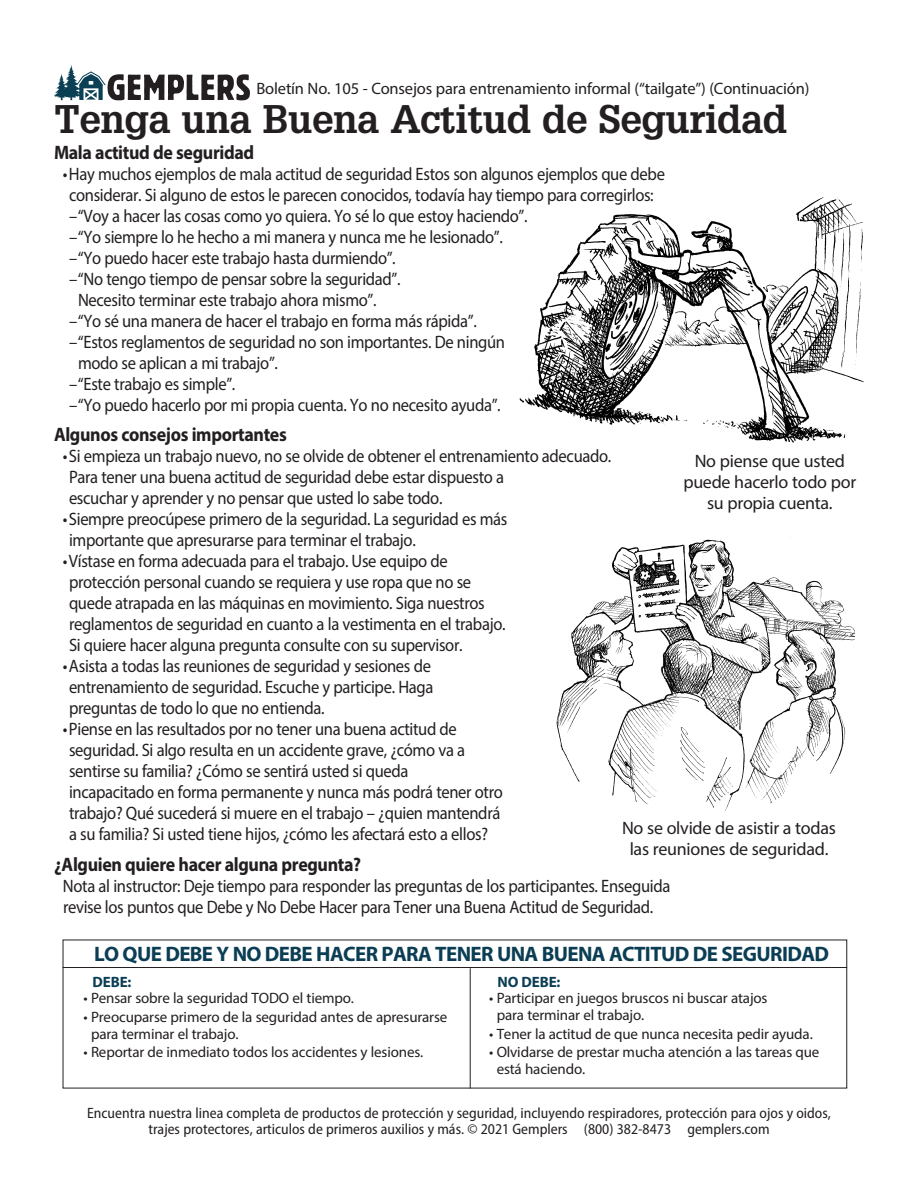
<style>
.page{position:relative;width:918px;height:1188px;background:#fff}
.page>*{position:absolute;margin:0;border:0;box-sizing:border-box;transform-origin:0 0}
.Head{font:700 39px "Glypha LT Std";letter-spacing:-.015em;color:#231f20}
.t1{font:700 21px "Myriad Pro";letter-spacing:-.03em;color:#0b3e54}
.bullethead{font:700 19.5px "Myriad Pro";letter-spacing:-.02em;color:#231f20;scale:.92 1}
.bullet{font:18px/21px "Myriad Pro";letter-spacing:-.02em;color:#231f20;scale:.92 1}
.note{font:18px/21px "Myriad Pro";letter-spacing:-.02em;color:#231f20;scale:.92 1}
.bullet-2{font:18px/21px "Myriad Pro";letter-spacing:-.02em;color:#231f20;text-align:center}
.t2{font:16.5px "Myriad Pro";letter-spacing:-.01em;color:#231f20}
.t3{font:15px/16.5px "Myriad Pro";letter-spacing:-.01em;color:#231f20}
.t4{font:semi-condensed 15px/16.5px "Myriad Pro";color:#231f20;text-align:center}
.t5{font:700 15px "Myriad Pro";letter-spacing:-.01em;color:#0b3e54}
</style>
<div class="page">
<img style="left:519px;top:197px;width:345px;height:246px">
<img style="left:556px;top:537px;width:298px;height:274px">
<hr style="left:63px;top:967px;width:784px;height:1px;background:#231f20">
<hr style="left:470px;top:968px;width:1px;height:120px;background:#231f20">
<svg style="left:54px;top:65px;width:196px;height:35px"></svg>
<p class="t2" style="left:256px;top:79px;width:554px">Boletín No. 105 - Consejos para entrenamiento informal (“tailgate”) (Continuación)</p>
<p class="Head" style="left:54px;top:95px;width:735px">Tenga una Buena Actitud de Seguridad</p>
<p class="bullethead" style="left:54px;top:140px;width:219px">Mala actitud de seguridad</p>
<p class="bullet" style="left:63px;top:164px;width:656px;text-align:center">•Hay muchos ejemplos de mala actitud de seguridad Estos son algunos ejemplos que debe considerar. Si alguno de estos le parecen conocidos, todavía hay tiempo para corregirlos:</p>
<p class="bullet" style="left:69px;top:206px;width:500px">–“Voy a hacer las cosas como yo quiera. Yo sé lo que estoy haciendo”.</p>
<p class="bullet" style="left:69px;top:227px;width:473px">–“Yo siempre lo he hecho a mi manera y nunca me he lesionado”.</p>
<p class="bullet" style="left:69px;top:248px;width:357px">–“Yo puedo hacer este trabajo hasta durmiendo”.</p>
<p class="bullet" style="left:78px;top:269px;width:352px;text-indent:-9px">–“No tengo tiempo de pensar sobre la seguridad”.<br>Necesito terminar este trabajo ahora mismo”.</p>
<p class="bullet" style="left:69px;top:311px;width:445px">–“Yo sé una manera de hacer el trabajo en forma más rápida”.</p>
<p class="bullet" style="left:78px;top:332px;width:466px;text-indent:-9px">–“Estos reglamentos de seguridad no son importantes. De ningún modo se aplican a mi trabajo”.</p>
<p class="bullet" style="left:69px;top:374px;width:182px">–“Este trabajo es simple”.</p>
<p class="bullet" style="left:69px;top:395px;width:471px">–“Yo puedo hacerlo por mi propia cuenta. Yo no necesito ayuda”.</p>
<p class="bullethead" style="left:54px;top:422px;width:255px">Algunos consejos importantes</p>
<p class="bullet" style="left:69px;top:446px;width:591px;text-indent:-6px">•Si empieza un trabajo nuevo, no se olvide de obtener el entrenamiento adecuado.<br>Para tener una buena actitud de seguridad debe estar dispuesto a<br>escuchar y aprender y no pensar que usted lo sabe todo.</p>
<p class="bullet" style="left:69px;top:509px;width:478px;text-indent:-6px">•Siempre preocúpese primero de la seguridad. La seguridad es más importante que apresurarse para terminar el trabajo.</p>
<p class="bullet" style="left:69px;top:551px;width:476px;text-indent:-6px">•Vístase en forma adecuada para el trabajo. Use equipo de protección personal cuando se requiera y use ropa que no se quede atrapada en las máquinas en movimiento. Siga nuestros reglamentos de seguridad en cuanto a la vestimenta en el trabajo.<br>Si quiere hacer alguna pregunta consulte con su supervisor.</p>
<p class="bullet" style="left:69px;top:656px;width:398px;text-indent:-6px">•Asista a todas las reuniones de seguridad y sesiones de entrenamiento de seguridad. Escuche y participe. Haga preguntas de todo lo que no entienda.</p>
<p class="bullet" style="left:69px;top:719px;width:473px;text-indent:-6px">•Piense en las resultados por no tener una buena actitud de seguridad. Si algo resulta en un accidente grave, ¿cómo va a sentirse su familia? ¿Cómo se sentirá usted si queda<br>incapacitado en forma permanente y nunca más podrá tener otro trabajo? Qué sucederá si muere en el trabajo – ¿quien mantendrá a su familia? Si usted tiene hijos, ¿cómo les afectará esto a ellos?</p>
<p class="bullethead" style="left:54px;top:851px;width:335px">¿Alguien quiere hacer alguna pregunta?</p>
<p class="note" style="left:63px;top:875px;width:662px">Nota al instructor: Deje tiempo para responder las preguntas de los participantes. Enseguida revise los puntos que Debe y No Debe Hacer para Tener una Buena Actitud de Seguridad.</p>
<p class="bullet-2" style="left:683px;top:451px;width:174px">No piense que usted puede hacerlo todo por su propia cuenta.</p>
<p class="bullet-2" style="left:622px;top:817px;width:215px">No se olvide de asistir a todas las reuniones de seguridad.</p>
<p class="t1" style="left:94px;top:941px;width:737px">LO QUE DEBE Y NO DEBE HACER PARA TENER UNA BUENA ACTITUD DE SEGURIDAD</p>
<p class="t5" style="left:93px;top:972px;width:40px">DEBE:</p>
<p class="t5" style="left:498px;top:972px;width:64px">NO DEBE:</p>
<p class="t3" style="left:84px;top:990px;width:272px">• Pensar sobre la seguridad TODO el tiempo.</p>
<p class="t3" style="left:91px;top:1009px;width:358px;text-indent:-7px">• Preocuparse primero de la seguridad antes de apresurarse para terminar el trabajo.</p>
<p class="t3" style="left:84px;top:1044px;width:341px">• Reportar de inmediato todos los accidentes y lesiones.</p>
<p class="t3" style="left:497px;top:990px;width:272px;text-indent:-7px">• Participar en juegos bruscos ni buscar atajos para terminar el trabajo.</p>
<p class="t3" style="left:489px;top:1025px;width:325px">• Tener la actitud de que nunca necesita pedir ayuda.</p>
<p class="t3" style="left:497px;top:1044px;width:324px;text-indent:-7px">• Olvidarse de prestar mucha atención a las tareas que está haciendo.</p>
<p class="t4" style="left:87px;top:1104px;width:745px">Encuentra nuestra linea completa de productos de protección y seguridad, incluyendo respiradores, protección para ojos y oidos, trajes protectores, articulos de primeros auxilios y más. © 2021 Gemplers (800) 382-8473 gemplers.com</p>
</div>
